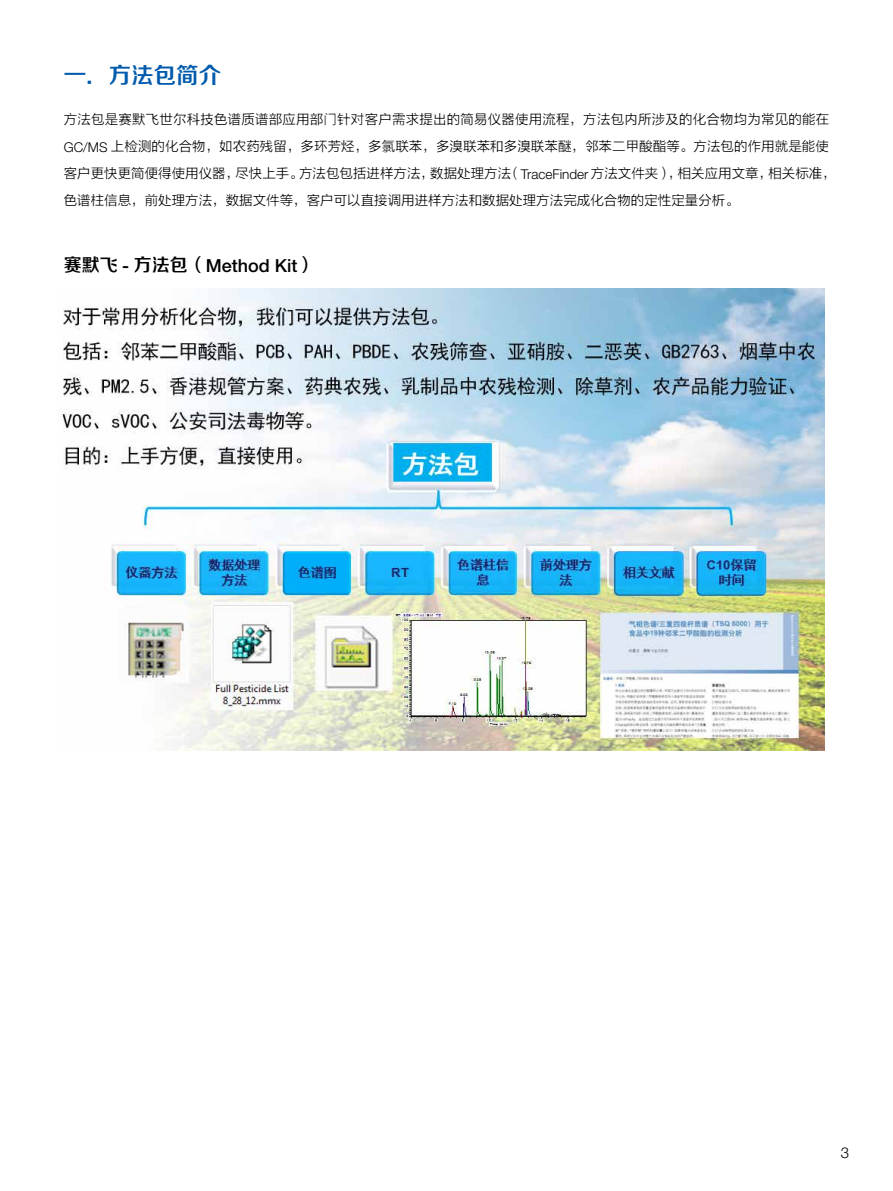
<style>
.page{position:relative;width:893px;height:1191px;background:#fff}
.page>*{position:absolute;margin:0;border:0;box-sizing:border-box;transform-origin:0 0}
.t1{font:22.5px "FZZZHONGJW GB1 0";color:#005bac}
.t2{font:500 18px "Helvetica Neue LT Std";color:#000}
.t3{font:300 15px "Helvetica Neue LT Pro";color:#000}
.t4{font:13.5px/27px "FZLTXHK";letter-spacing:.005em;color:#000}
.s1{font-family:"Helvetica Neue LT Pro";font-weight:300}
.s2{font-family:"FZZZHONGJW GB1 0";font-weight:400}
</style>
<div class="page">
<img style="left:61px;top:288px;width:763px;height:462px">
<h1 class="t1" style="left:64px;top:63px;width:159px">一．方法包简介</h1>
<p class="t4" style="left:64px;top:106px;width:774px">方法包是赛默飞世尔科技色谱质谱部应用部门针对客户需求提出的简易仪器使用流程，方法包内所涉及的化合物均为常见的能在<span class="s1">GC/MS</span> 上检测的化合物，如农药残留，多环芳烃，多氯联苯，多溴联苯和多溴联苯醚，邻苯二甲酸酯等。方法包的作用就是能使客户更快更简便得使用仪器，尽快上手。方法包包括进样方法，数据处理方法（<span class="s1">TraceFinder</span> 方法文件夹），相关应用文章，相关标准，色谱柱信息，前处理方法，数据文件等，客户可以直接调用进样方法和数据处理方法完成化合物的定性定量分析。</p>
<h2 class="t2" style="left:64px;top:254px;width:253px"><span class="s2">赛默飞</span> - <span class="s2">方法包（</span>Method Kit<span class="s2">）</span></h2>
<p class="t3" style="left:841px;top:1143px;width:10px">3</p>
</div>
